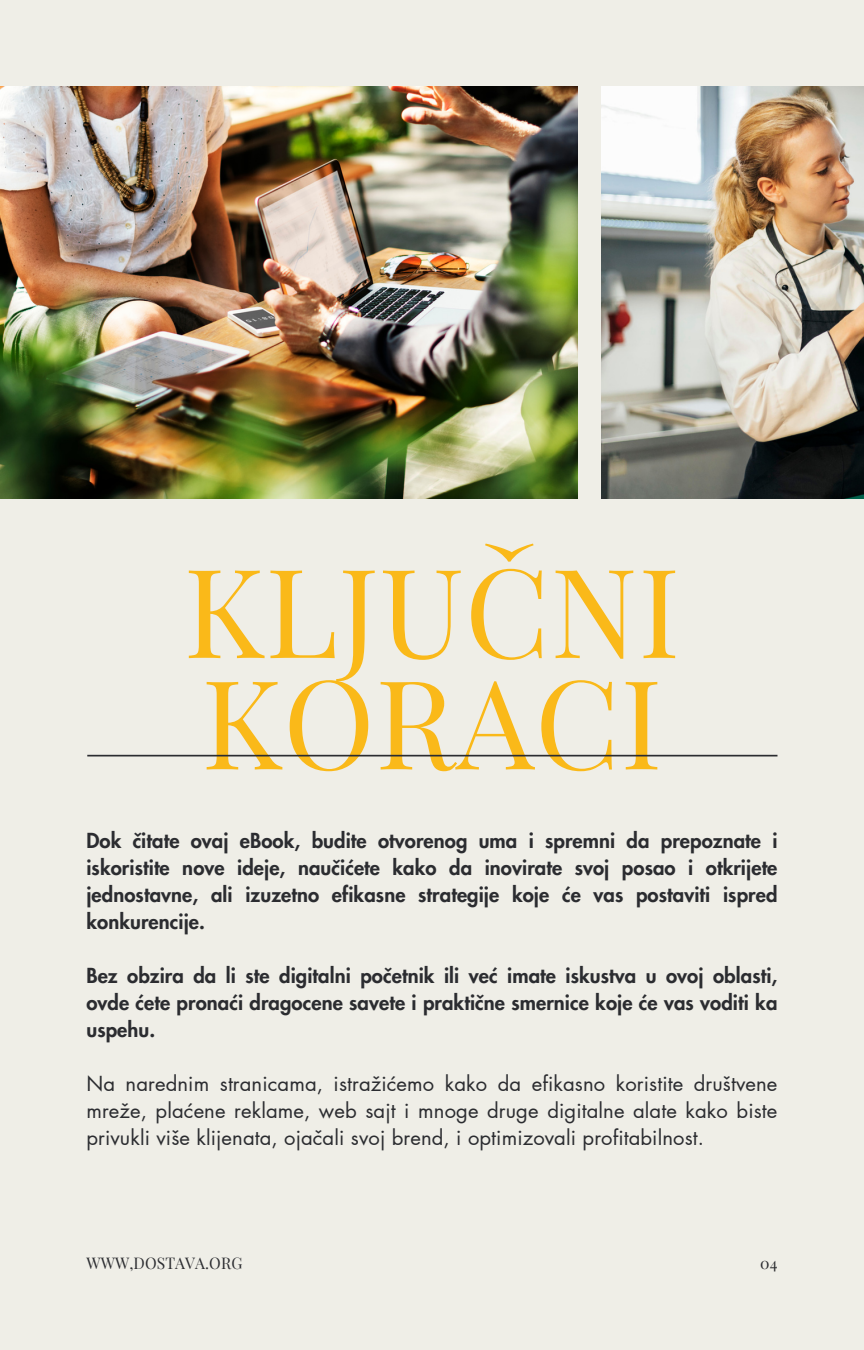
<style>
.page{position:relative;width:864px;height:1350px;background:#efeee7}
.page>*{position:absolute;margin:0;border:0;box-sizing:border-box;transform-origin:0 0}
.t1{font:123.75px/111.4px "Playfair Display";letter-spacing:.005em;color:#fab919}
.t2{font:800 20.25px/27px "Futura LT Pro";letter-spacing:.005em;color:#2b2c30;text-align:justify}
.t3{font:20.25px/27px "Futura LT Pro";letter-spacing:.005em;color:#2b2c30;text-align:justify}
.t4{font:15.75px "Playfair Display";letter-spacing:.005em;color:#2b2c30}
</style>
<div class="page">
<hr style="left:87px;top:755px;width:690px;height:1px;background:#2b2c30">
<img style="left:0;top:86px;width:577px;height:412px">
<img style="left:602px;top:86px;width:262px;height:412px">
<p class="t1" style="left:184px;top:551px;width:498px">KLJUČNI<br>KORACI</p>
<p class="t2" style="left:86px;top:828px;width:693px">Dok čitate ovaj eBook, budite otvorenog uma i spremni da prepoznate i iskoristite nove ideje, naučićete kako da inovirate svoj posao i otkrijete jednostavne, ali izuzetno efikasne strategije koje će vas postaviti ispred konkurencije.</p>
<p class="t2" style="left:86px;top:963px;width:693px">Bez obzira da li ste digitalni početnik ili već imate iskustva u ovoj oblasti, ovde ćete pronaći dragocene savete i praktične smernice koje će vas voditi ka uspehu.</p>
<p class="t3" style="left:86px;top:1071px;width:693px">Na narednim stranicama, istražićemo kako da efikasno koristite društvene mreže, plaćene reklame, web sajt i mnoge druge digitalne alate kako biste privukli više klijenata, ojačali svoj brend, i optimizovali profitabilnost.</p>
<p class="t4" style="left:86px;top:1252px;width:158px">WWW,DOSTAVA.ORG</p>
<p class="t4" style="left:760px;top:1252px;width:19px">04</p>
</div>
